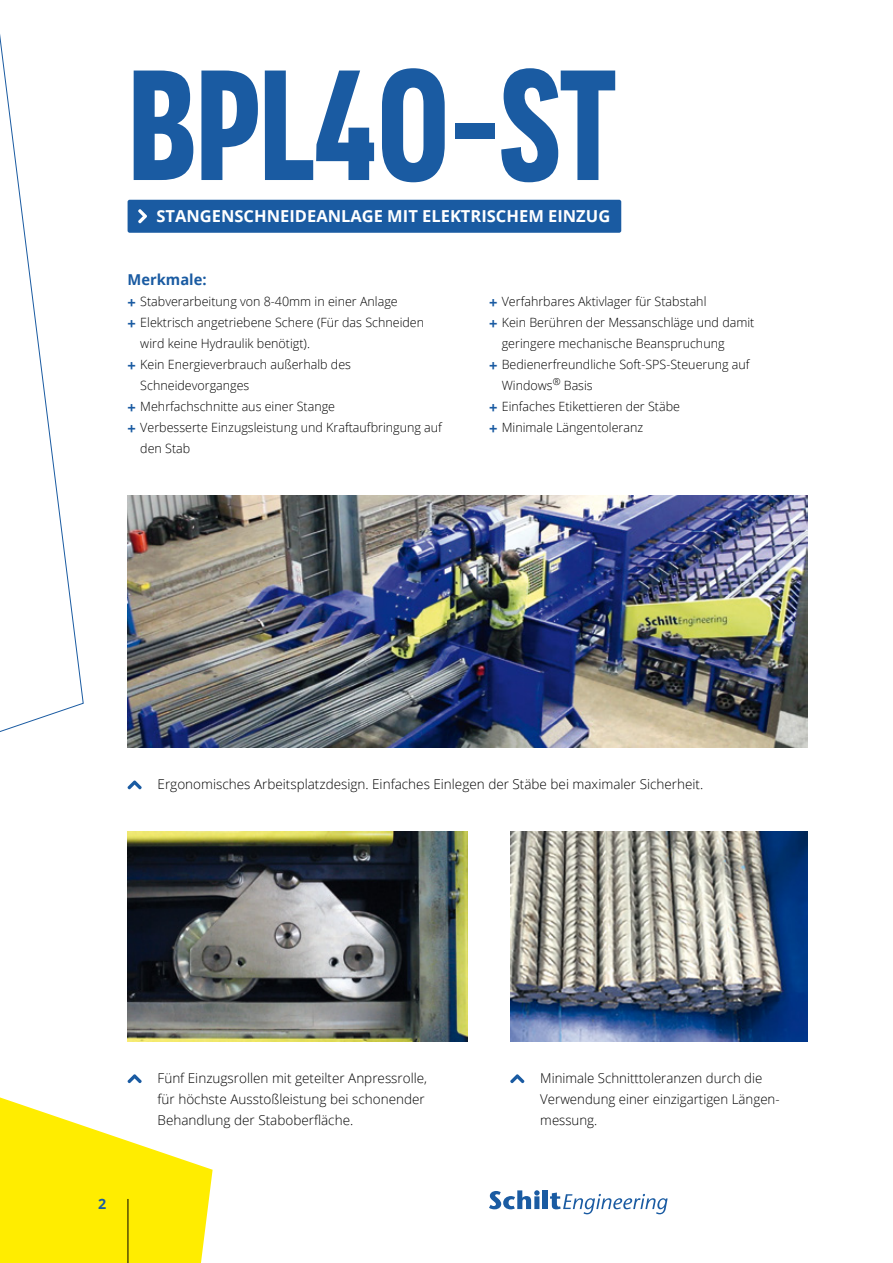
<style>
.page{position:relative;width:893px;height:1263px;background:#fff}
.page>*{position:absolute;margin:0;border:0;box-sizing:border-box;transform-origin:0 0}
.t1{font:700 condensed 164.1px "Praktika";color:#1a5ba2}
.t2{font:700 16.5px "Open Sans";color:#fff}
.t3{font:700 15px "Open Sans";color:#1a5ba2}
.t4{font:700 14.25px "Open Sans";color:#1a5ba2}
.t5{font:300 13.5px/21px "Open Sans";color:#000}
.t6{font:300 12.75px "Open Sans";color:#000}
.s1{font-weight:700;font-size:15px;color:#1a5ba2}
</style>
<div class="page">
<svg style="left:489px;top:1190px;width:51px;height:19px"></svg>
<div style="left:543px;top:1190px;width:5px;height:19px;background:#1a5ba2"></div>
<svg style="left:550px;top:1192px;width:118px;height:22px"></svg>
<img style="left:128px;top:495px;width:680px;height:252px">
<svg style="left:0;top:1097px;width:213px;height:166px"></svg>
<hr style="left:128px;top:1199px;width:1px;height:64px;background:#000">
<svg style="left:0;top:34px;width:84px;height:698px"></svg>
<svg style="left:127px;top:780px;width:15px;height:9px"></svg>
<img style="left:128px;top:831px;width:340px;height:210px">
<img style="left:510px;top:831px;width:298px;height:210px">
<svg style="left:127px;top:1074px;width:15px;height:9px"></svg>
<svg style="left:510px;top:1074px;width:14px;height:9px"></svg>
<div style="left:128px;top:200px;width:493px;height:33px;background:#1a5ba2;border-radius:2px"></div>
<svg style="left:138px;top:209px;width:9px;height:14px"></svg>
<h1 class="t1" style="left:128px;top:-2px;width:491px">BPL40-ST</h1>
<p class="t2" style="left:156px;top:204px;width:455px">STANGENSCHNEIDEANLAGE MIT ELEKTRISCHEM EINZUG</p>
<p class="t3" style="left:128px;top:269px;width:81px">Merkmale:</p>
<p class="t6" style="left:128px;top:293px;width:272px"><span class="s1">+</span> Stabverarbeitung von 8-40mm in einer Anlage</p>
<p class="t6" style="left:128px;top:314px;width:298px"><span class="s1">+</span> Elektrisch angetriebene Schere (Für das Schneiden</p>
<p class="t6" style="left:140px;top:335px;width:171px">wird keine Hydraulik benötigt).</p>
<p class="t6" style="left:128px;top:356px;width:225px"><span class="s1">+</span> Kein Energieverbrauch außerhalb des</p>
<p class="t6" style="left:140px;top:377px;width:111px">Schneidevorganges</p>
<p class="t6" style="left:128px;top:398px;width:209px"><span class="s1">+</span> Mehrfachschnitte aus einer Stange</p>
<p class="t6" style="left:128px;top:419px;width:316px"><span class="s1">+</span> Verbesserte Einzugsleistung und Kraftaufbringung auf</p>
<p class="t6" style="left:140px;top:440px;width:51px">den Stab</p>
<p class="t6" style="left:489px;top:293px;width:219px"><span class="s1">+</span> Verfahrbares Aktivlager für Stabstahl</p>
<p class="t6" style="left:489px;top:314px;width:267px"><span class="s1">+</span> Kein Berühren der Messanschläge und damit</p>
<p class="t6" style="left:502px;top:335px;width:224px">geringere mechanische Beanspruchung</p>
<p class="t6" style="left:489px;top:356px;width:262px"><span class="s1">+</span> Bedienerfreundliche Soft-SPS-Steuerung auf</p>
<p class="t6" style="left:502px;top:377px;width:92px">Windows<sup>®</sup> Basis</p>
<p class="t6" style="left:489px;top:398px;width:192px"><span class="s1">+</span> Einfaches Etikettieren der Stäbe</p>
<p class="t6" style="left:489px;top:419px;width:156px"><span class="s1">+</span> Minimale Längentoleranz</p>
<p class="t5" style="left:158px;top:773px;width:547px">Ergonomisches Arbeitsplatzdesign. Einfaches Einlegen der Stäbe bei maximaler Sicherheit.</p>
<p class="t4" style="left:98px;top:1194px;width:10px">2</p>
<p class="t5" style="left:158px;top:1067px;width:271px">Fünf Einzugsrollen mit geteilter Anpressrolle, für höchste Ausstoßleistung bei schonender<br>Behandlung der Staboberfläche.</p>
<p class="t5" style="left:540px;top:1067px;width:241px">Minimale Schnitttoleranzen durch die<br>Verwendung einer einzigartigen Längen&shy;messung.</p>
</div>
